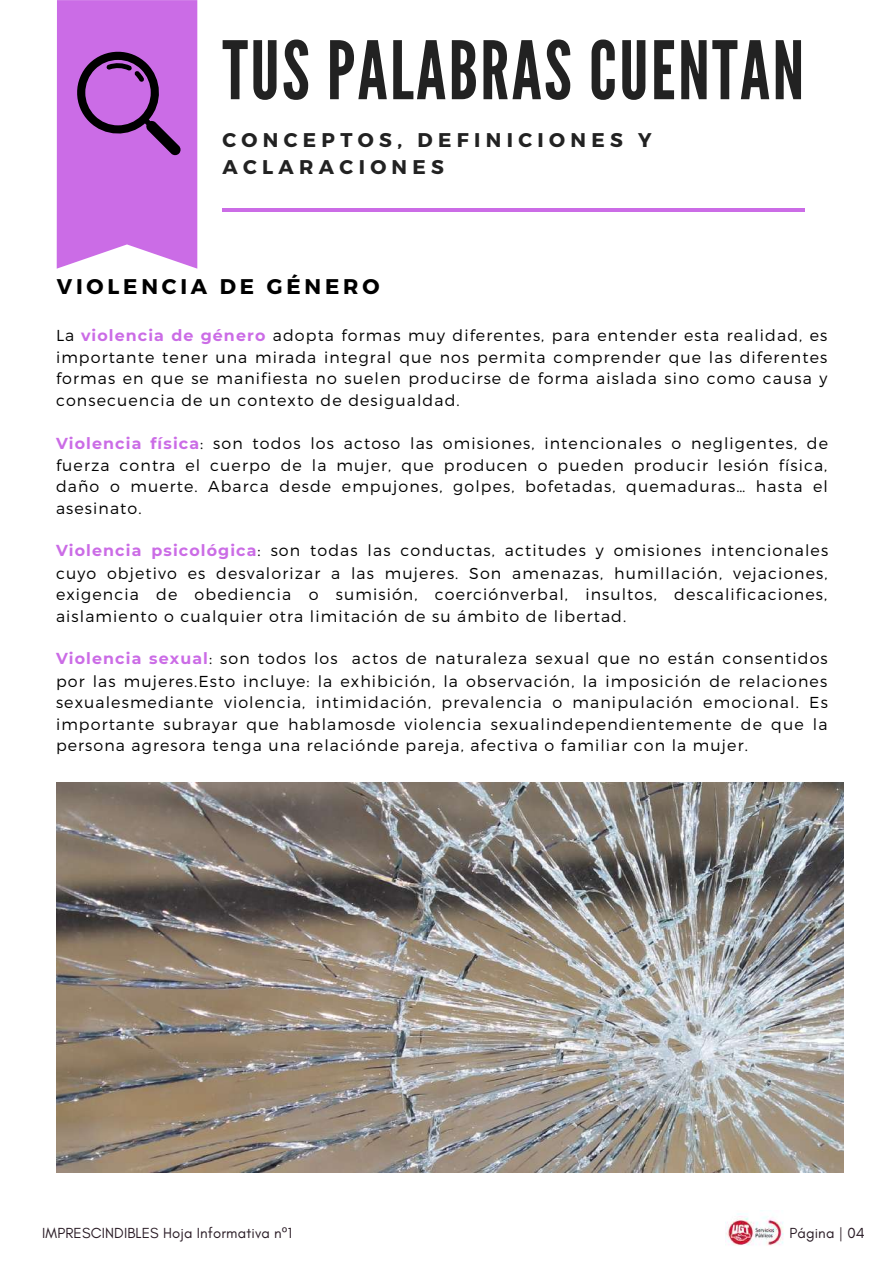
<style>
.page{position:relative;width:893px;height:1264px;background:#fff}
.page>*{position:absolute;margin:0;border:0;box-sizing:border-box;transform-origin:0 0}
.t1{font:80.4px "League Gothic";letter-spacing:.03em;color:#222}
.t2{font:700 21.15px "Montserrat";letter-spacing:.18em;color:#000}
.t3{font:700 19.8px/27px "Montserrat";letter-spacing:.27em;color:#222}
.t4{font:300 15.9px/21.8px "Montserrat";letter-spacing:.07em;color:#000;text-align:justify}
.t5{font:14.85px "Glacial Indifference";letter-spacing:.01em;color:#291b25}
.s1{font-weight:700;color:#cb6ce6}
.s2{font-family:"Noto Sans"}
</style>
<div class="page">
<svg style="left:57px;top:0;width:140px;height:269px;background:#bf6bd7"></svg>
<hr style="left:222px;top:208px;width:583px;height:4px;background:#cb6ce6">
<img style="left:725px;top:1210px;width:58px;height:36px">
<img style="left:56px;top:782px;width:787px;height:390px">
<h1 class="t1" style="left:222px;top:24px;width:583px">TUS PALABRAS CUENTAN</h1>
<p class="t3" style="left:222px;top:125px;width:430px">CONCEPTOS, DEFINICIONES Y<br>ACLARACIONES</p>
<h2 class="t2" style="left:57px;top:273px;width:324px">VIOLENCIA DE GÉNERO</h2>
<p class="t4" style="left:56px;top:323px;width:772px">La <span class="s1">violencia de género</span> adopta formas muy diferentes, para entender esta realidad, es importante tener una mirada integral que nos permita comprender que las diferentes formas en que se manifiesta no suelen producirse de forma aislada sino como causa y consecuencia de un contexto de desigualdad.</p>
<p class="t4" style="left:56px;top:431px;width:773px"><span class="s1">Violencia física</span>: son todos los actoso las omisiones, intencionales o negligentes, de fuerza contra el cuerpo de la mujer, que producen o pueden producir lesión física, daño o muerte. Abarca desde empujones, golpes, bofetadas, quemaduras… hasta el asesinato.</p>
<p class="t4" style="left:56px;top:539px;width:773px"><span class="s1">Violencia psicológica</span>: son todas las conductas, actitudes y omisiones intencionales cuyo objetivo es desvalorizar a las mujeres. Son amenazas, humillación, vejaciones, exigencia de obediencia o sumisión, coerciónverbal, insultos, descalificaciones, aislamiento o cualquier otra limitación de su ámbito de libertad.</p>
<p class="t4" style="left:56px;top:647px;width:773px"><span class="s1">Violencia sexual</span>: son todos los actos de naturaleza sexual que no están consentidos por las mujeres.Esto incluye: la exhibición, la observación, la imposición de relaciones sexualesmediante violencia, intimidación, prevalencia o manipulación emocional. Es importante subrayar que hablamosde violencia sexualindependientemente de que la persona agresora tenga una relaciónde pareja, afectiva o familiar con la mujer.</p>
<p class="t5" style="left:42px;top:1223px;width:251px">IMPRESCINDIBLES Hoja Informativa n<span class="s2">º</span>1</p>
<p class="t5" style="left:789px;top:1223px;width:77px">Página | 04</p>
</div>
